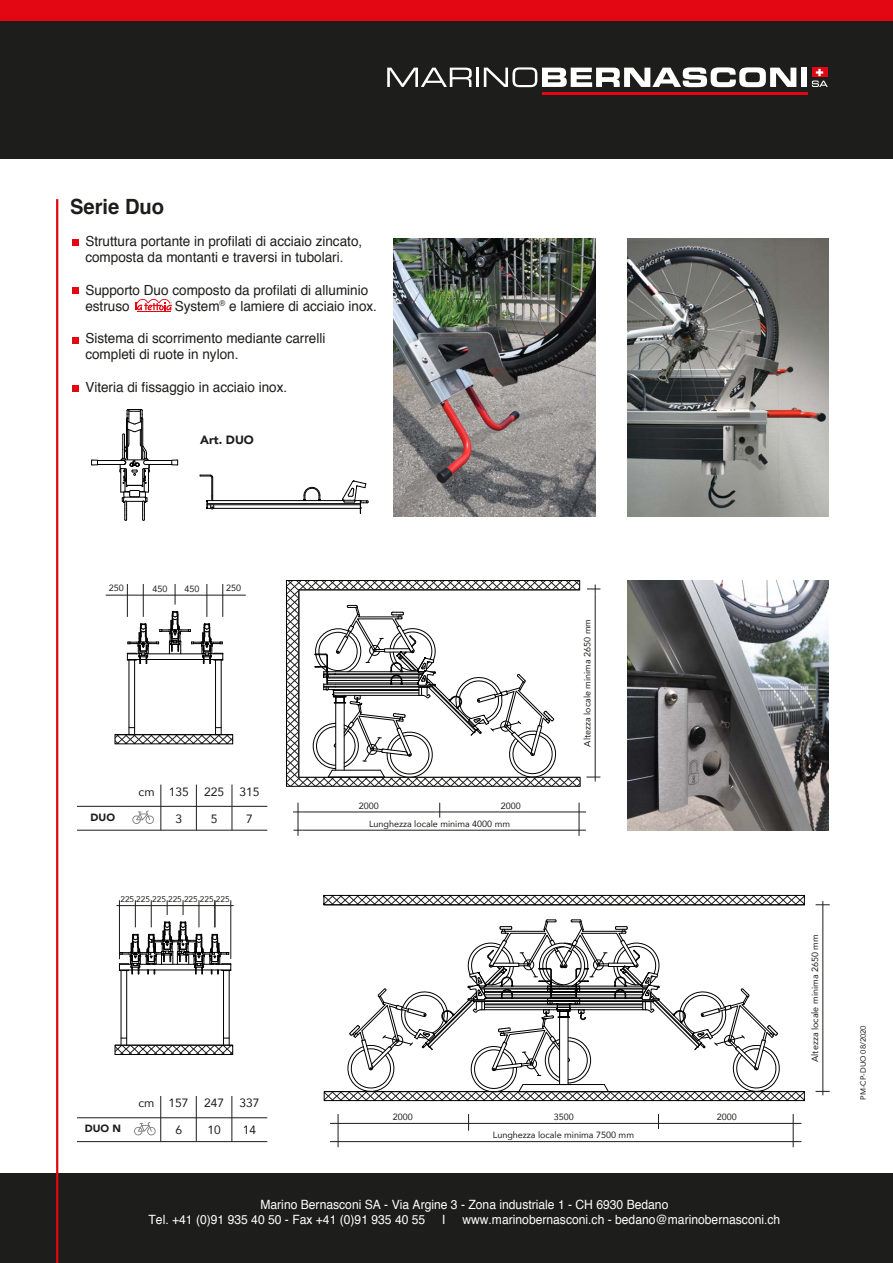
<style>
.page{position:relative;width:893px;height:1263px;background:#fff}
.page>*{position:absolute;margin:0;border:0;box-sizing:border-box;transform-origin:0 0}
.t1{font:700 21px "Helvetica";color:#1d1d1b;scale:.96 1}
.t2{font:13.95px/16.2px "Helvetica";color:#1d1d1b}
.t3{font:12.75px/14.5px "Helvetica";color:#fff;scale:.95 1}
.t4{font:12px "Avenir";color:#1d1d1b}
.t5{font:900 12px "Avenir";color:#1d1d1b}
.t6{font:900 10.5px "Avenir";color:#1d1d1b}
.t7{font:9px "Avenir";color:#1d1d1b}
.t8{font:8.25px "Avenir";color:#1d1d1b}
.t9{font:7.65px "Avenir";color:#1d1d1b}
</style>
<div class="page">
<svg style="left:286px;top:580px;width:294px;height:206px"></svg>
<div style="left:0;top:1174px;width:893px;height:89px;background:#1d1d1b"></div>
<div style="left:0;top:0;width:893px;height:21px;background:#e30613"></div>
<div style="left:0;top:21px;width:893px;height:137px;background:#1d1d1b"></div>
<svg style="left:387px;top:68px;width:85px;height:19px"></svg>
<hr style="left:476px;top:68px;width:3px;height:19px;background:#fff">
<svg style="left:484px;top:67px;width:312px;height:20px"></svg>
<div style="left:801px;top:68px;width:6px;height:19px;background:#fff"></div>
<hr style="left:542px;top:92px;width:265px;height:2px;background:#e30613">
<svg style="left:812px;top:68px;width:15px;height:1px"></svg>
<svg style="left:812px;top:69px;width:16px;height:18px"></svg>
<svg style="left:73px;top:240px;width:6px;height:6px"></svg>
<svg style="left:72px;top:288px;width:6px;height:6px"></svg>
<svg style="left:72px;top:337px;width:6px;height:6px"></svg>
<svg style="left:72px;top:386px;width:6px;height:6px"></svg>
<svg style="left:135px;top:299px;width:37px;height:13px"></svg>
<hr style="left:77px;top:830px;width:190px;height:1px;background:#1d1d1b">
<hr style="left:77px;top:806px;width:190px;height:1px;background:#1d1d1b">
<hr style="left:161px;top:784px;width:1px;height:46px;background:#1d1d1b">
<hr style="left:196px;top:784px;width:1px;height:46px;background:#1d1d1b">
<hr style="left:232px;top:784px;width:1px;height:46px;background:#1d1d1b">
<hr style="left:77px;top:1141px;width:190px;height:1px;background:#1d1d1b">
<hr style="left:77px;top:1117px;width:190px;height:1px;background:#1d1d1b">
<hr style="left:160px;top:1096px;width:1px;height:45px;background:#1d1d1b">
<hr style="left:196px;top:1096px;width:1px;height:45px;background:#1d1d1b">
<hr style="left:232px;top:1096px;width:1px;height:45px;background:#1d1d1b">
<hr style="left:823px;top:905px;width:1px;height:186px;background:#1d1d1b">
<svg style="left:816px;top:901px;width:14px;height:4px"></svg>
<svg style="left:816px;top:1091px;width:14px;height:4px"></svg>
<hr style="left:121px;top:970px;width:1px;height:75px;background:#000">
<hr style="left:126px;top:970px;width:1px;height:75px;background:#000">
<hr style="left:229px;top:970px;width:1px;height:75px;background:#000">
<hr style="left:223px;top:970px;width:1px;height:75px;background:#000">
<hr style="left:129px;top:660px;width:1px;height:75px;background:#000">
<hr style="left:134px;top:660px;width:1px;height:75px;background:#000">
<hr style="left:221px;top:660px;width:1px;height:75px;background:#000">
<hr style="left:215px;top:660px;width:1px;height:75px;background:#000">
<hr style="left:143px;top:584px;width:1px;height:33px;background:#1d1d1b">
<hr style="left:127px;top:584px;width:1px;height:33px;background:#1d1d1b">
<svg style="left:175px;top:584px;width:1px;height:21px"></svg>
<hr style="left:207px;top:584px;width:1px;height:33px;background:#1d1d1b">
<hr style="left:223px;top:584px;width:1px;height:33px;background:#1d1d1b">
<svg style="left:127px;top:611px;width:97px;height:53px"></svg>
<hr style="left:106px;top:595px;width:140px;height:1px;background:#1d1d1b">
<svg style="left:132px;top:810px;width:22px;height:14px"></svg>
<svg style="left:134px;top:1122px;width:22px;height:14px"></svg>
<svg style="left:91px;top:409px;width:87px;height:112px"></svg>
<hr style="left:595px;top:594px;width:1px;height:187px;background:#1d1d1b">
<svg style="left:586px;top:777px;width:14px;height:1px"></svg>
<svg style="left:587px;top:584px;width:13px;height:10px"></svg>
<hr style="left:302px;top:812px;width:133px;height:1px;background:#1d1d1b">
<hr style="left:444px;top:812px;width:133px;height:1px;background:#1d1d1b">
<hr style="left:302px;top:830px;width:275px;height:1px;background:#1d1d1b">
<hr style="left:299px;top:777px;width:281px;height:1px;background:#1e1e1c">
<svg style="left:313px;top:605px;width:245px;height:175px"></svg>
<hr style="left:298px;top:590px;width:1px;height:187px;background:#1e1e1c">
<hr style="left:299px;top:589px;width:281px;height:1px;background:#1e1e1c">
<svg style="left:435px;top:803px;width:9px;height:14px"></svg>
<hr style="left:298px;top:803px;width:1px;height:33px;background:#1d1d1b">
<hr style="left:579px;top:803px;width:1px;height:33px;background:#1d1d1b">
<svg style="left:658px;top:1114px;width:1px;height:15px"></svg>
<svg style="left:468px;top:1114px;width:1px;height:17px"></svg>
<hr style="left:793px;top:1114px;width:1px;height:33px;background:#1d1d1b">
<hr style="left:338px;top:1114px;width:1px;height:33px;background:#1d1d1b">
<hr style="left:330px;top:1123px;width:471px;height:1px;background:#1d1d1b">
<hr style="left:330px;top:1141px;width:471px;height:1px;background:#1d1d1b">
<img style="left:628px;top:238px;width:201px;height:278px">
<img style="left:628px;top:580px;width:201px;height:250px">
<svg style="left:347px;top:919px;width:433px;height:172px"></svg>
<img style="left:394px;top:238px;width:201px;height:278px">
<hr style="left:56px;top:199px;width:2px;height:1064px;background:#e30613">
<svg style="left:116px;top:900px;width:118px;height:74px"></svg>
<svg style="left:115px;top:734px;width:118px;height:10px"></svg>
<svg style="left:324px;top:895px;width:480px;height:10px"></svg>
<svg style="left:324px;top:1091px;width:480px;height:10px"></svg>
<svg style="left:115px;top:1045px;width:118px;height:9px"></svg>
<svg style="left:303px;top:487px;width:18px;height:13px"></svg>
<svg style="left:342px;top:481px;width:27px;height:33px"></svg>
<hr style="left:207px;top:503px;width:153px;height:1px;background:#000">
<hr style="left:207px;top:500px;width:137px;height:1px;background:#000">
<hr style="left:207px;top:504px;width:153px;height:1px;background:#000">
<hr style="left:213px;top:508px;width:147px;height:1px;background:#000">
<svg style="left:200px;top:475px;width:14px;height:34px"></svg>
<h1 class="t1" style="left:70px;top:190px;width:100px">Serie Duo</h1>
<p class="t2" style="left:85px;top:233px;width:278px">Struttura portante in profilati di acciaio zincato, composta da montanti e traversi in tubolari.</p>
<p class="t2" style="left:85px;top:282px;width:284px">Supporto Duo composto da profilati di alluminio estruso</p>
<p class="t2" style="left:175px;top:298px;width:204px">System<sup>®</sup> e lamiere di acciaio inox.</p>
<p class="t2" style="left:85px;top:331px;width:242px">Sistema di scorrimento mediante carrelli completi di ruote in nylon.</p>
<p class="t2" style="left:85px;top:379px;width:203px">Viteria di fissaggio in acciaio inox.</p>
<p class="t5" style="left:200px;top:430px;width:55px">Art. DUO</p>
<p class="t7" style="left:109px;top:581px;width:17px">250</p>
<p class="t7" style="left:153px;top:581px;width:17px">450</p>
<p class="t7" style="left:184px;top:581px;width:17px">450</p>
<p class="t7" style="left:226px;top:581px;width:17px">250</p>
<p class="t4" style="left:139px;top:782px;width:52px">cm 135</p>
<p class="t4" style="left:204px;top:782px;width:22px">225</p>
<p class="t4" style="left:240px;top:782px;width:22px">315</p>
<p class="t6" style="left:91px;top:808px;width:26px">DUO</p>
<p class="t4" style="left:176px;top:809px;width:8px">3</p>
<p class="t4" style="left:211px;top:809px;width:8px">5</p>
<p class="t4" style="left:246px;top:809px;width:8px">7</p>
<p class="t8" style="left:120px;top:892px;width:111px">225 225 225 225 225 225 225</p>
<p class="t4" style="left:139px;top:1093px;width:52px">cm 157</p>
<p class="t4" style="left:204px;top:1093px;width:22px">247</p>
<p class="t4" style="left:239px;top:1093px;width:22px">337</p>
<p class="t6" style="left:85px;top:1120px;width:38px">DUO N</p>
<p class="t4" style="left:175px;top:1120px;width:8px">6</p>
<p class="t4" style="left:207px;top:1120px;width:15px">10</p>
<p class="t4" style="left:243px;top:1120px;width:15px">14</p>
<p class="t7" style="left:359px;top:798px;width:22px">2000</p>
<p class="t7" style="left:501px;top:798px;width:22px">2000</p>
<p class="t7" style="left:369px;top:816px;width:143px">Lunghezza locale minima 4000 mm</p>
<p class="t7" style="left:580px;top:747px;width:129px;rotate:-90deg">Altezza locale minima 2650 mm</p>
<p class="t7" style="left:393px;top:1110px;width:22px">2000</p>
<p class="t7" style="left:554px;top:1110px;width:22px">3500</p>
<p class="t7" style="left:717px;top:1110px;width:22px">2000</p>
<p class="t7" style="left:493px;top:1127px;width:143px">Lunghezza locale minima 7500 mm</p>
<p class="t3" style="left:149px;top:1198px;width:549px;text-indent:112px">Marino Bernasconi SA - Via Argine 3 - Zona industriale 1 - CH 6930 Bedano<br>Tel. +41 (0)91 935 40 50 - Fax +41 (0)91 935 40 55</p>
<p class="t3" style="left:442px;top:1212px;width:5px">І</p>
<p class="t3" style="left:462px;top:1212px;width:336px">www.marinobernasconi.ch - bedano@marinobernasconi.ch</p>
<p class="t7" style="left:808px;top:1062px;width:129px;rotate:-90deg">Altezza locale minima 2650 mm</p>
<p class="t9" style="left:857px;top:1100px;width:76px;rotate:-90deg">PM-CP-DUO 08/2020</p>
</div>
